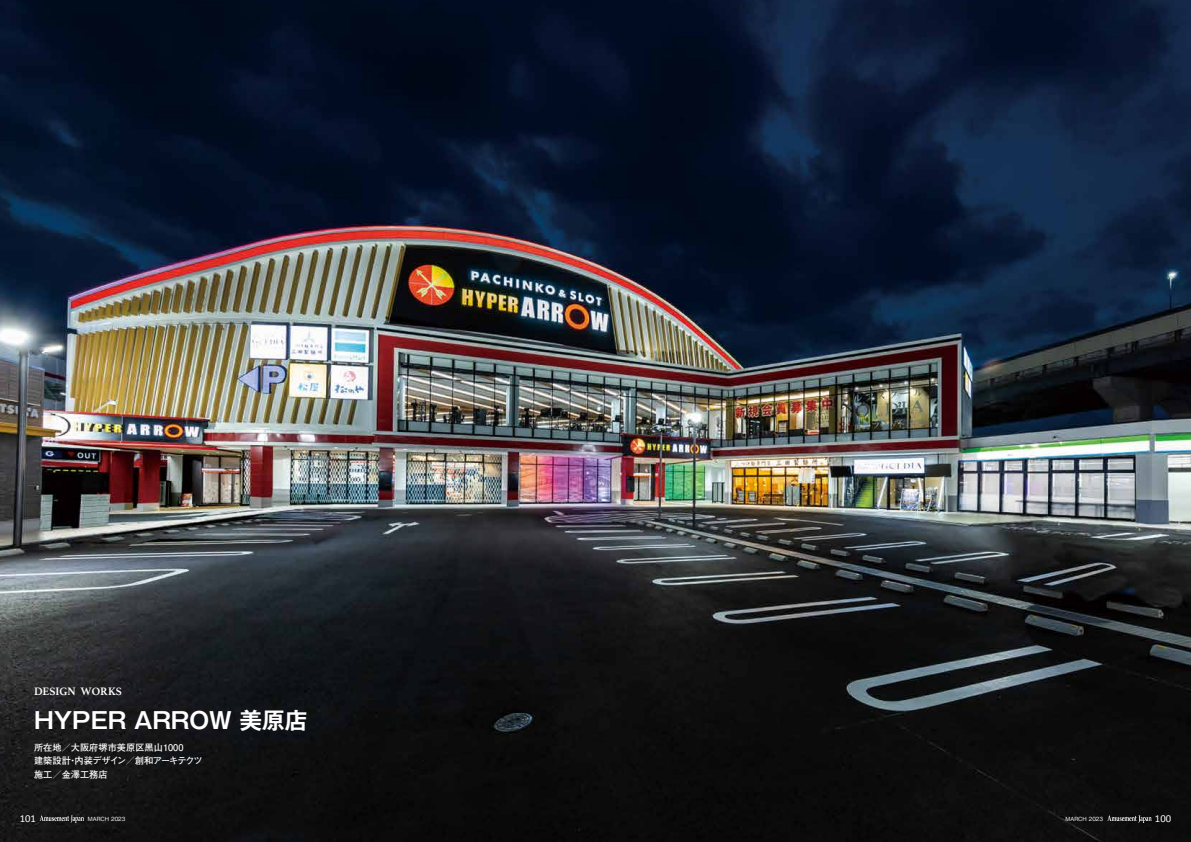
<style>
.page{position:relative;width:1191px;height:842px;background:#fff}
.page>*{position:absolute;margin:0;border:0;box-sizing:border-box;transform-origin:0 0}
.t1{font:700 22.7px "Gothic MB101 Pr 6 N De";color:#fff}
.t2{font:700 11.3px "Athelas";color:#fff}
.t3{font:10.6px "Calibri";color:#fff}
.t4{font:700 9.2px/13.5px "Futo Go B101 Pr 6 N";color:#fff}
.t5{font:500 5.7px "Gothic BBB Pr 6 N";color:#fff}
</style>
<div class="page">
<img style="left:0;top:0;width:1191px;height:842px">
<svg style="left:40px;top:815px;width:44px;height:8px"></svg>
<svg style="left:1107px;top:815px;width:44px;height:8px"></svg>
<p class="t2" style="left:34px;top:682px;width:89px">DESIGN WORKS</p>
<h1 class="t1" style="left:34px;top:701px;width:275px">HYPER ARROW 美原店</h1>
<p class="t4" style="left:34px;top:740px;width:170px">所在地／大阪府堺市美原区黒山1000<br>建築設計内装デザイン／創和アーキテクツ</p>
<p class="t4" style="left:34px;top:754px;width:75px;text-align:center">・<br>施工／金澤工務店</p>
<p class="t3" style="left:20px;top:812px;width:18px">101</p>
<p class="t5" style="left:88px;top:814px;width:39px">MARCH 2023</p>
<p class="t5" style="left:1065px;top:814px;width:39px">MARCH 2023</p>
<p class="t3" style="left:1155px;top:812px;width:18px">100</p>
</div>
